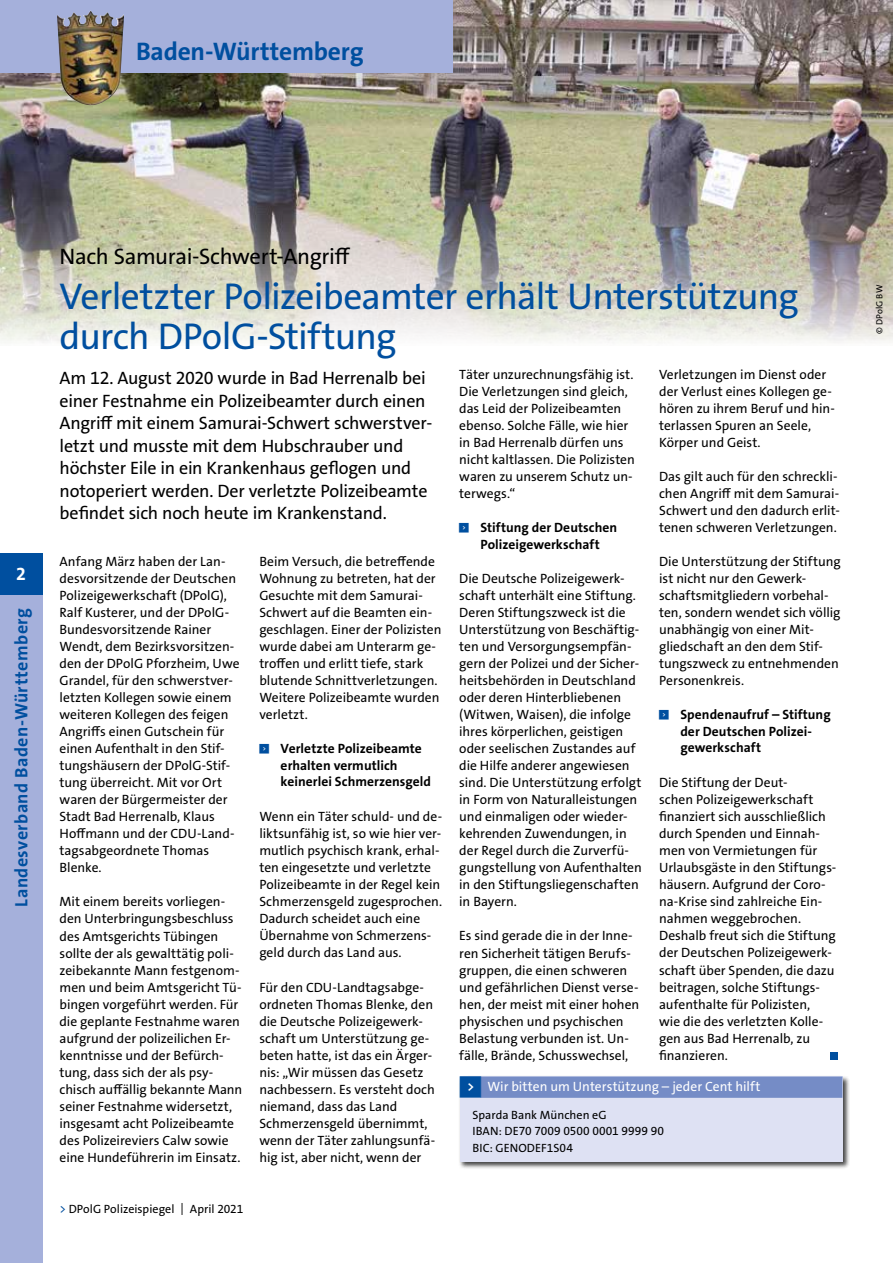
<style>
.page{position:relative;width:893px;height:1263px;background:#fff}
.page>*{position:absolute;margin:0;border:0;box-sizing:border-box;transform-origin:0 0}
.t1{font:37.5px/40.5px "The Sans Os F";letter-spacing:-.02em;color:#004f9f}
.t2{font:700 25.5px "The Sans Os F";letter-spacing:-.005em;color:#004f9f}
.t3{font:22.5px "The Sans Os F";letter-spacing:-.015em;color:#000}
.t4{font:18px/22.5px "The Sans Os F";letter-spacing:-.015em;color:#000}
.t5{font:700 18px "The Sans Os F";letter-spacing:.025em;color:#004f9f}
.t6{font:700 18px "The Sans Os F";color:#fff}
.t7{font:13.5px/17px "The Sans Os F";color:#000}
.t8{font:700 13.5px/16.5px "The Sans Os F";letter-spacing:.005em;color:#000}
.t9{font:13.5px "The Sans Os F";color:#fff}
.t10{font:12px/16.5px "The Sans Os F";letter-spacing:.005em;color:#000}
.t11{font:9px "The Sans Os F";letter-spacing:.015em;color:#000}
.s1{font-family:"Top Numbers";color:#004f9f}
.s2{color:#004f9f}
</style>
<div class="page">
<img style="left:0;top:0;width:893px;height:343px">
<div style="left:831px;top:1052px;width:7px;height:7px;background:#004f9f"></div>
<div style="left:458px;top:1075px;width:392px;height:94px;background:#000;opacity:.75"></div>
<div style="left:460px;top:1076px;width:382px;height:86px;background:#dee1f3"></div>
<div style="left:481px;top:1076px;width:361px;height:22px;background:#758cc6"></div>
<div style="left:464px;top:1079px;width:13px;height:17px;background:#fff"></div>
<div style="left:0;top:553px;width:43px;height:42px;background:#004f9f"></div>
<div style="left:0;top:595px;width:43px;height:668px;background:#a5b0db"></div>
<div style="left:0;top:0;width:453px;height:72px;background:#a5b0db"></div>
<img style="left:57px;top:11px;width:67px;height:94px">
<h2 class="t2" style="left:136px;top:35px;width:229px">Baden-Württemberg</h2>
<h3 class="t6" style="left:16px;top:562px;width:11px">2</h3>
<h3 class="t5" style="left:10px;top:906px;width:300px;rotate:-90deg">Landesverband Baden-Württemberg</h3>
<h3 class="t3" style="left:60px;top:242px;width:292px">Nach Samurai-Schwert-Angriff</h3>
<h1 class="t1" style="left:60px;top:276px;width:741px">Verletzter Polizeibeamter erhält Unterstützung durch DPolG-Stiftung</h1>
<p class="t4" style="left:60px;top:367px;width:374px">Am 12. August 2020 wurde in Bad Herrenalb bei einer Festnahme ein Polizeibeamter durch einen Angriff mit einem Samurai-Schwert schwerstver&shy;letzt und musste mit dem Hubschrauber und höchster Eile in ein Krankenhaus geflogen und notoperiert werden. Der verletzte Polizeibeamte befindet sich noch heute im Krankenstand.</p>
<p class="t7" style="left:60px;top:553px;width:182px">Anfang März haben der Lan&shy;desvorsitzende der Deutschen<br>Polizeigewerkschaft (DPolG),<br>Ralf Kusterer, und der DPolG-<br>Bundesvorsitzende Rainer<br>Wendt, dem Bezirksvorsitzen&shy;den der DPolG Pforzheim, Uwe<br>Grandel, für den schwerstver&shy;letzten Kollegen sowie einem weiteren Kollegen des feigen<br>Angriffs einen Gutschein für einen Aufenthalt in den Stif&shy;tungshäusern der DPolG-Stif&shy;tung überreicht. Mit vor Ort waren der Bürgermeister der<br>Stadt Bad Herrenalb, Klaus<br>Hoffmann und der CDU-Land&shy;tagsabgeordnete Thomas<br>Blenke.</p>
<p class="t7" style="left:60px;top:893px;width:184px">Mit einem bereits vorliegen&shy;den Unterbringungsbeschluss des Amtsgerichts Tübingen sollte der als gewalttätig poli&shy;zeibekannte Mann festgenom&shy;men und beim Amtsgericht Tü&shy;bingen vorgeführt werden. Für die geplante Festnahme waren aufgrund der polizeilichen Er&shy;kenntnisse und der Befürch&shy;tung, dass sich der als psy&shy;chisch auffällig bekannte Mann seiner Festnahme widersetzt, insgesamt acht Polizeibeamte des Polizeireviers Calw sowie eine Hundeführerin im Einsatz.</p>
<p class="t7" style="left:459px;top:366px;width:177px">Täter unzurechnungsfähig ist.<br>Die Verletzungen sind gleich, das Leid der Polizeibeamten ebenso. Solche Fälle, wie hier in Bad Herrenalb dürfen uns nicht kaltlassen. Die Polizisten waren zu unserem Schutz un&shy;terwegs.“</p>
<p class="t8" style="left:459px;top:519px;width:160px;text-align:center"><sup>&lt;</sup> Stiftung der Deutschen<br>Polizeigewerkschaft</p>
<p class="t7" style="left:459px;top:570px;width:184px">Die Deutsche Polizeigewerk&shy;schaft unterhält eine Stiftung.<br>Deren Stiftungszweck ist die<br>Unterstützung von Beschäftig&shy;ten und Versorgungsempfän&shy;gern der Polizei und der Sicher&shy;heitsbehörden in Deutschland oder deren Hinterbliebenen (Witwen, Waisen), die infolge ihres körperlichen, geistigen oder seelischen Zustandes auf die Hilfe anderer angewiesen sind. Die Unterstützung erfolgt in Form von Naturalleistungen und einmaligen oder wieder&shy;kehrenden Zuwendungen, in der Regel durch die Zurverfü&shy;gungstellung von Aufenthalten in den Stiftungsliegenschaften in Bayern.</p>
<p class="t7" style="left:459px;top:927px;width:182px">Es sind gerade die in der Inne&shy;ren Sicherheit tätigen Berufs&shy;gruppen, die einen schweren und gefährlichen Dienst verse&shy;hen, der meist mit einer hohen physischen und psychischen<br>Belastung verbunden ist. Un&shy;fälle, Brände, Schusswechsel,</p>
<p class="t7" style="left:659px;top:366px;width:177px">Verletzungen im Dienst oder der Verlust eines Kollegen ge&shy;hören zu ihrem Beruf und hin&shy;terlassen Spuren an Seele,<br>Körper und Geist.</p>
<p class="t7" style="left:659px;top:468px;width:182px">Das gilt auch für den schreckli&shy;chen Angriff mit dem Samurai-<br>Schwert und den dadurch erlit&shy;tenen schweren Verletzungen.</p>
<p class="t7" style="left:659px;top:553px;width:183px">Die Unterstützung der Stiftung ist nicht nur den Gewerk&shy;schaftsmitgliedern vorbehal&shy;ten, sondern wendet sich völlig unabhängig von einer Mit&shy;gliedschaft an den dem Stif&shy;tungszweck zu entnehmenden<br>Personenkreis.</p>
<p class="t8" style="left:680px;top:707px;width:152px;text-indent:-21px"><sup>&lt;</sup> Spendenaufruf – Stiftung der Deutschen Polizei&shy;gewerkschaft</p>
<p class="t7" style="left:659px;top:774px;width:179px">Die Stiftung der Deut-<br>schen Polizeigewerkschaft finanziert sich ausschließlich durch Spenden und Einnah&shy;men von Vermietungen für<br>Urlaubsgäste in den Stiftungs&shy;häusern. Aufgrund der Coro&shy;na-Krise sind zahlreiche Ein&shy;nahmen weggebrochen.<br>Deshalb freut sich die Stiftung der Deutschen Polizeigewerk&shy;schaft über Spenden, die dazu beitragen, solche Stiftungs&shy;aufenthalte für Polizisten,<br>wie die des verletzten Kolle&shy;gen aus Bad Herrenalb, zu finanzieren.</p>
<p class="t9" style="left:460px;top:1078px;width:302px"><span class="s1">&lt;</span> Wir bitten um Unterstützung – jeder Cent hilft</p>
<p class="t10" style="left:472px;top:1106px;width:193px">Sparda Bank München eG<br>IBAN: DE70 7009 0500 0001 9999 90<br>BIC: GENODEF1S04</p>
<p class="t7" style="left:259px;top:553px;width:184px">Beim Versuch, die betreffende<br>Wohnung zu betreten, hat der<br>Gesuchte mit dem Samurai-<br>Schwert auf die Beamten ein&shy;geschlagen. Einer der Polizisten wurde dabei am Unterarm ge&shy;troffen und erlitt tiefe, stark blutende Schnittverletzungen.<br>Weitere Polizeibeamte wurden verletzt.</p>
<p class="t8" style="left:281px;top:741px;width:152px;text-indent:-21px"><sup>&lt;</sup> Verletzte Polizeibeamte erhalten vermutlich keinerlei Schmerzensgeld</p>
<p class="t7" style="left:259px;top:808px;width:184px">Wenn ein Täter schuld- und de&shy;liktsunfähig ist, so wie hier ver&shy;mutlich psychisch krank, erhal&shy;ten eingesetzte und verletzte<br>Polizeibeamte in der Regel kein<br>Schmerzensgeld zugesprochen.<br>Dadurch scheidet auch eine<br>Übernahme von Schmerzens&shy;geld durch das Land aus.</p>
<p class="t7" style="left:259px;top:978px;width:177px">Für den CDU-Landtagsabge&shy;ordneten Thomas Blenke, den die Deutsche Polizeigewerk&shy;schaft um Unterstützung ge&shy;beten hatte, ist das ein Ärger&shy;nis: „Wir müssen das Gesetz nachbessern. Es versteht doch niemand, dass das Land<br>Schmerzensgeld übernimmt, wenn der Täter zahlungsunfä&shy;hig ist, aber nicht, wenn der</p>
<p class="t10" style="left:60px;top:1200px;width:185px"><span class="s2">&gt;</span> DPolG Polizeispiegel | April 2021</p>
<p class="t11" style="left:874px;top:334px;width:51px;rotate:-90deg">© DPolG BW</p>
</div>
